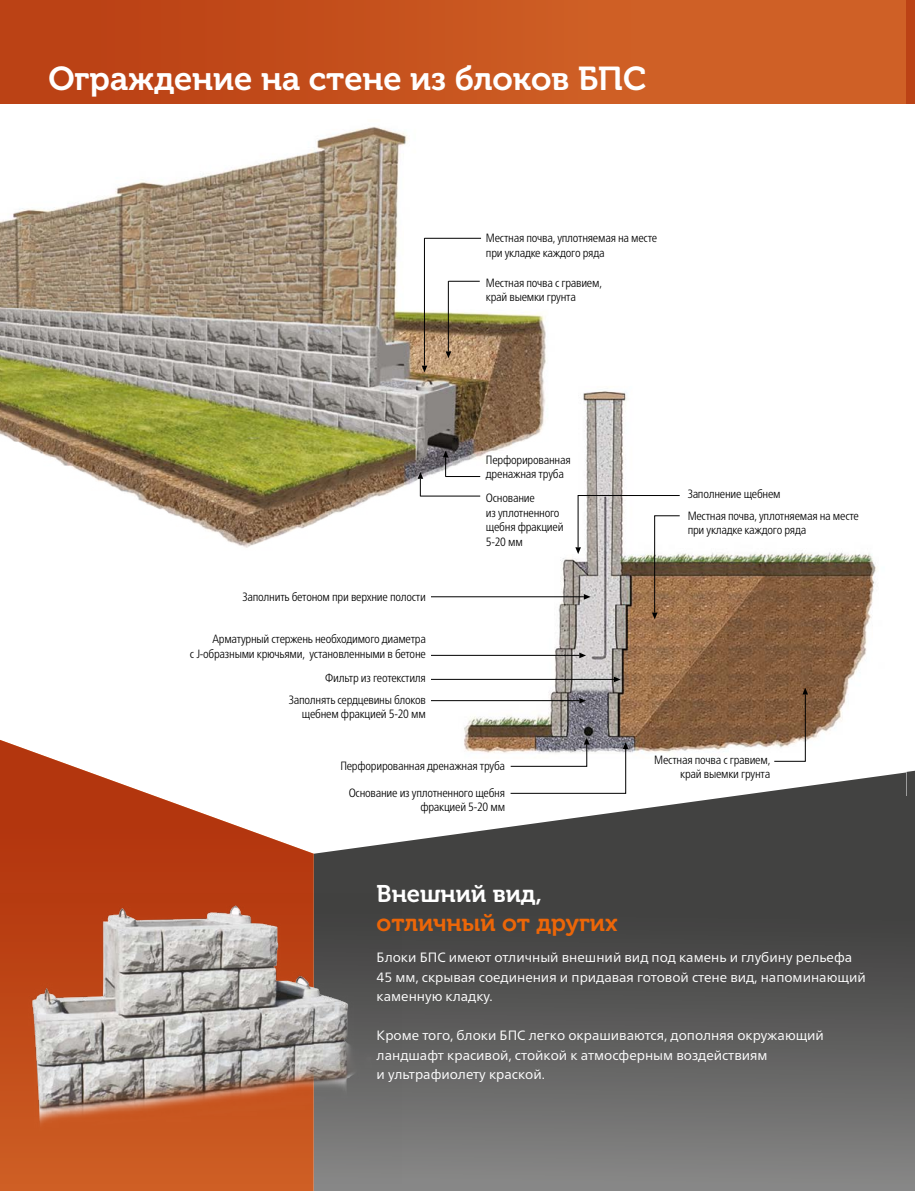
<style>
.page{position:relative;width:915px;height:1191px;background:#fff}
.page>*{position:absolute;margin:0;border:0;box-sizing:border-box;transform-origin:0 0}
.t1{font:33px "Museo Cyrl 700";color:#fff}
.t2{font:24px "Museo Cyrl 700";color:#ec6608}
.t3{font:24px "Museo Cyrl 700";color:#fff}
.t4{font:13.5px/19.5px "Frutiger Neue LTW1 G";color:#fff}
.t5{font:300 condensed 12px/14.4px "Frutiger Neue LTW1 G";letter-spacing:-.02em;color:#000}
</style>
<div class="page">
<img style="left:431px;top:391px;width:446px;height:371px">
<svg style="left:313px;top:772px;width:593px;height:419px;background:#6a6969"></svg>
<div style="left:0;top:0;width:914px;height:104px;background:#cf6026"></div>
<div style="left:0;top:0;width:630px;height:104px;background:linear-gradient(to right,#b83d12,#cf5f25)"></div>
<svg style="left:0;top:740px;width:313px;height:451px"></svg>
<svg style="left:579px;top:652px;width:7px;height:6px"></svg>
<hr style="left:431px;top:655px;width:148px;height:1px;background:#000">
<svg style="left:579px;top:698px;width:7px;height:5px"></svg>
<hr style="left:431px;top:700px;width:148px;height:1px;background:#000">
<hr style="left:431px;top:596px;width:152px;height:1px;background:#000">
<svg style="left:613px;top:676px;width:7px;height:6px"></svg>
<hr style="left:431px;top:679px;width:182px;height:1px;background:#000">
<svg style="left:510px;top:738px;width:118px;height:55px"></svg>
<svg style="left:773px;top:688px;width:34px;height:73px"></svg>
<svg style="left:575px;top:495px;width:104px;height:124px"></svg>
<img style="left:0;top:126px;width:563px;height:430px">
<svg style="left:442px;top:450px;width:6px;height:27px"></svg>
<svg style="left:417px;top:472px;width:6px;height:24px"></svg>
<hr style="left:420px;top:496px;width:60px;height:1px;background:#000">
<hr style="left:445px;top:476px;width:35px;height:1px;background:#000">
<svg style="left:445px;top:351px;width:6px;height:7px"></svg>
<hr style="left:448px;top:281px;width:1px;height:70px;background:#000">
<svg style="left:421px;top:366px;width:6px;height:6px"></svg>
<hr style="left:424px;top:238px;width:1px;height:128px;background:#000">
<hr style="left:424px;top:238px;width:57px;height:1px;background:#000">
<hr style="left:448px;top:281px;width:31px;height:1px;background:#000">
<svg style="left:906px;top:770px;width:8px;height:421px;background:#585857"></svg>
<div style="left:906px;top:0;width:8px;height:104px;background:#bb4215"></div>
<img style="left:0;top:893px;width:401px;height:290px">
<h1 class="t1" style="left:48px;top:60px;width:599px">Ограждение на стене из блоков БПС</h1>
<p class="t5" style="left:486px;top:231px;width:173px">Местная почва, уплотняемая на месте при укладке каждого ряда</p>
<p class="t5" style="left:486px;top:275px;width:117px">Местная почва с гравием, край выемки грунта</p>
<p class="t5" style="left:242px;top:589px;width:185px">Заполнить бетоном при верхние полости</p>
<p class="t5" style="left:190px;top:632px;width:237px;text-align:right">Арматурный стержень необходимого диаметра<br>с J-образными крючьями, установленными в бетоне</p>
<p class="t5" style="left:289px;top:692px;width:138px;text-align:right">Заполнять сердцевины блоков щебнем фракцией 5-20 мм</p>
<p class="t5" style="left:325px;top:671px;width:102px">Фильтр из геотекстиля</p>
<p class="t5" style="left:486px;top:452px;width:86px">Перфорированная дренажная труба</p>
<p class="t5" style="left:486px;top:491px;width:79px">Основание<br>из уплотненного щебня фракцией<br>5-20 мм</p>
<p class="t5" style="left:340px;top:758px;width:166px">Перфорированная дренажная труба</p>
<p class="t5" style="left:348px;top:785px;width:158px;text-align:right">Основание из уплотненного щебня фракцией 5-20 мм</p>
<p class="t5" style="left:687px;top:487px;width:95px">Заполнение щебнем</p>
<p class="t5" style="left:687px;top:508px;width:173px">Местная почва, уплотняемая на месте при укладке каждого ряда</p>
<p class="t5" style="left:654px;top:752px;width:117px;text-align:right">Местная почва с гравием, край выемки грунта</p>
<h2 class="t3" style="left:376px;top:880px;width:167px">Внешний вид,</h2>
<h2 class="t2" style="left:376px;top:909px;width:243px">отличный от других</h2>
<p class="t4" style="left:376px;top:947px;width:490px">Блоки БПС имеют отличный внешний вид под камень и глубину рельефа<br>45 мм, скрывая соединения и придавая готовой стене вид, напоминающий каменную кладку.</p>
<p class="t4" style="left:376px;top:1025px;width:448px">Кроме того, блоки БПС легко окрашиваются, дополняя окружающий ландшафт красивой, стойкой к атмосферным воздействиям<br>и ультрафиолету краской.</p>
</div>
